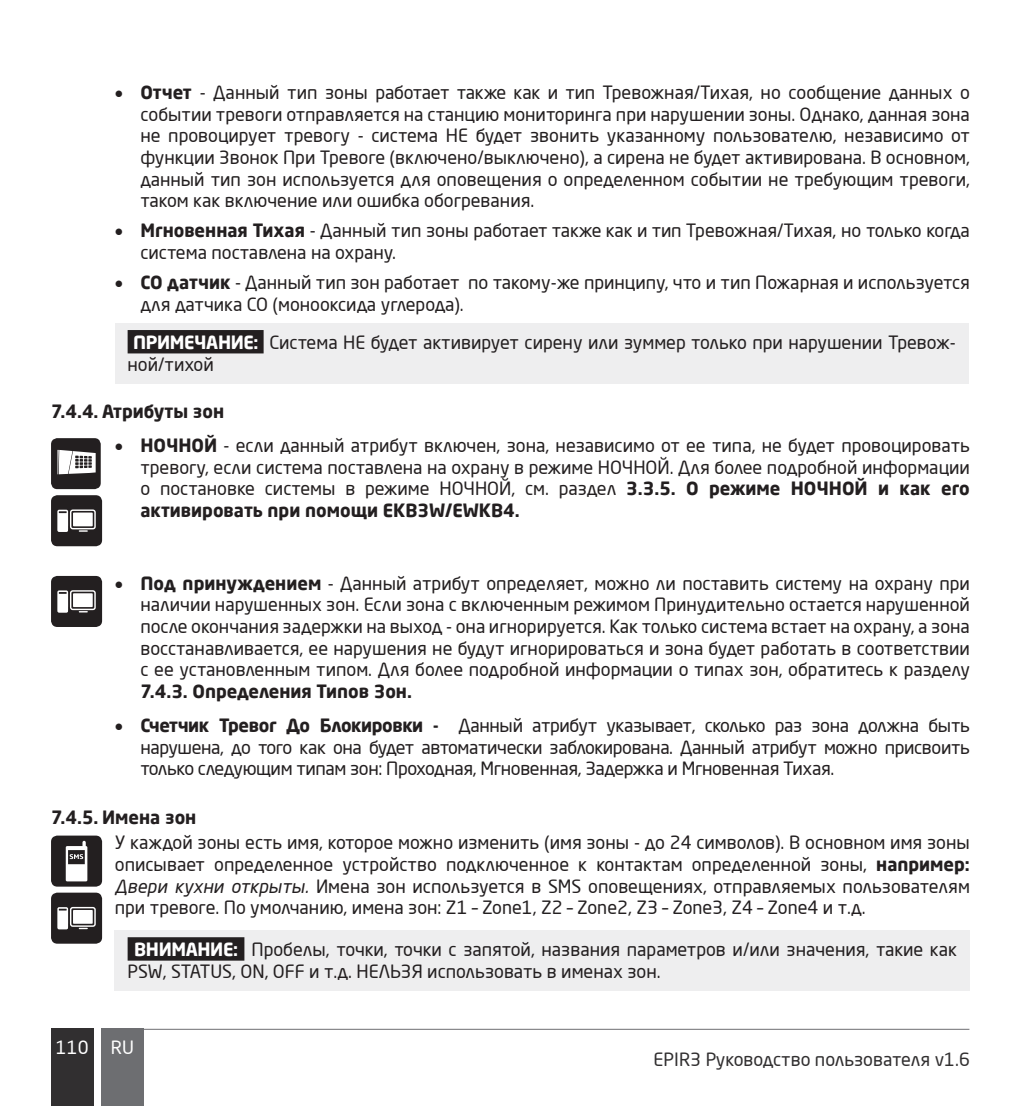
<style>
.page{position:relative;width:1021px;height:1106px;background:#fff}
.page>*{position:absolute;margin:0;border:0;box-sizing:border-box;transform-origin:0 0}
.t1{font:18px/21.6px "Neo Sans Pro";color:#231f20;text-align:justify}
.t2{font:700 18px "Neo Sans Pro";color:#231f20}
.t3{font:18px "Neo Sans Pro";color:#312f30}
.t4{font:18px "Neo Sans Pro";color:#fff}
.s1{font-weight:700}
.s2{font-weight:700;color:#fff}
.s3{font-style:italic}
</style>
<div class="page">
<div style="left:51px;top:1028px;width:43px;height:78px;background:#312f30"></div>
<div style="left:101px;top:1028px;width:43px;height:78px;background:#6d6e71"></div>
<hr style="left:144px;top:1028px;width:825px;height:1px;background:#6d6e71">
<div style="left:115px;top:323px;width:853px;height:60px;background:#eeeeef"></div>
<div style="left:128px;top:330px;width:135px;height:23px;background:#231f20"></div>
<div style="left:51px;top:438px;width:50px;height:51px;background:#231f20;border-radius:6px"></div>
<hr style="left:57px;top:450px;width:2px;height:24px;background:#fff">
<svg style="left:59px;top:450px;width:37px;height:24px"></svg>
<div style="left:51px;top:495px;width:51px;height:51px;background:#231f20;border-radius:6px"></div>
<svg style="left:57px;top:509px;width:39px;height:23px"></svg>
<div style="left:51px;top:576px;width:51px;height:51px;background:#231f20;border-radius:6px"></div>
<svg style="left:57px;top:590px;width:39px;height:22px"></svg>
<div style="left:51px;top:835px;width:51px;height:51px;background:#231f20;border-radius:6px"></div>
<svg style="left:66px;top:840px;width:21px;height:41px"></svg>
<div style="left:51px;top:892px;width:51px;height:51px;background:#231f20;border-radius:6px"></div>
<svg style="left:57px;top:907px;width:39px;height:22px"></svg>
<div style="left:115px;top:929px;width:854px;height:61px;background:#eeeeef"></div>
<div style="left:128px;top:937px;width:116px;height:23px;background:#231f20"></div>
<p class="t1" style="left:140px;top:81px;width:831px;text-indent:-26px">• <span class="s1">Отчет</span> - Данный тип зоны работает также как и тип Тревожная/Тихая, но сообщение данных о событии тревоги отправляется на станцию мониторинга при нарушении зоны. Однако, данная зона не провоцирует тревогу - система НЕ будет звонить указанному пользователю, независимо от функции Звонок При Тревоге (включено/выключено), а сирена не будет активирована. В основном, данный тип зон используется для оповещения о определенном событии не требующим тревоги, таком как включение или ошибка обогревания.</p>
<p class="t1" style="left:140px;top:219px;width:831px;text-indent:-26px">• <span class="s1">Мгновенная Тихая</span> - Данный тип зоны работает также как и тип Тревожная/Тихая, но только когда система поставлена на охрану.</p>
<p class="t1" style="left:140px;top:271px;width:831px;text-indent:-26px">• <span class="s1">CO датчик</span> - Данный тип зон работает по такому-же принципу, что и тип Пожарная и используется для датчика CO (монооксида углерода).</p>
<p class="t1" style="left:128px;top:331px;width:829px;text-indent:5px"><span class="s2">ПРИМЕЧАНИЕ:</span> Система НЕ будет активирует сирену или зуммер только при нарушении Тревож&shy;ной/тихой</p>
<p class="t2" style="left:51px;top:399px;width:175px">7.4.4. Атрибуты зон</p>
<p class="t1" style="left:140px;top:434px;width:831px;text-indent:-26px">• <span class="s1">НОЧНОЙ</span> - если данный атрибут включен, зона, независимо от ее типа, не будет провоцировать тревогу, если система поставлена на охрану в режиме НОЧНОЙ. Для более подробной информации о постановке системы в режиме НОЧНОЙ, см. раздел <span class="s1">3.3.5. О режиме НОЧНОЙ и как его активировать при помощи EKB3W/EWKB4.</span></p>
<p class="t1" style="left:140px;top:572px;width:831px;text-indent:-26px">• <span class="s1">Под принуждением</span> - Данный атрибут определяет, можно ли поставить систему на охрану при наличии нарушенных зон. Если зона с включенным режимом Принудительно остается нарушенной после окончания задержки на выход - она игнорируется. Как только система встает на охрану, а зона восстанавливается, ее нарушения не будут игнорироваться и зона будет работать в соответствии с ее установленным типом. Для более подробной информации о типах зон, обратитесь к разделу</p>
<p class="t2" style="left:140px;top:679px;width:273px">7.4.3. Определения Типов Зон.</p>
<p class="t1" style="left:140px;top:714px;width:831px;text-indent:-26px">• <span class="s1">Счетчик Тревог До Блокировки -</span> Данный атрибут указывает, сколько раз зона должна быть нарушена, до того как она будет автоматически заблокирована. Данный атрибут можно присвоить только следующим типам зон: Проходная, Мгновенная, Задержка и Мгновенная Тихая.</p>
<p class="t2" style="left:51px;top:805px;width:147px">7.4.5. Имена зон</p>
<p class="t1" style="left:115px;top:831px;width:856px">У каждой зоны есть имя, которое можно изменить (имя зоны - до 24 символов). В основном имя зоны описывает определенное устройство подключенное к контактам определенной зоны, <span class="s1">например:<br></span><span class="s3">Двери кухни открыты.</span> Имена зон используется в SMS оповещениях, отправляемых пользователям при тревоге. По умолчанию, имена зон: Z1 – Zone1, Z2 – Zone2, Z3 – Zone3, Z4 – Zone4 и т.д.</p>
<p class="t1" style="left:128px;top:938px;width:831px;text-indent:7px"><span class="s2">ВНИМАНИЕ:</span> Пробелы, точки, точки с запятой, названия параметров и/или значения, такие как<br>PSW, STATUS, ON, OFF и т.д. НЕЛЬЗЯ использовать в именах зон.</p>
<p class="t4" style="left:56px;top:1036px;width:80px">110 RU</p>
<p class="t3" style="left:653px;top:1047px;width:318px">EPIR3 Руководство пользователя v1.6</p>
</div>
